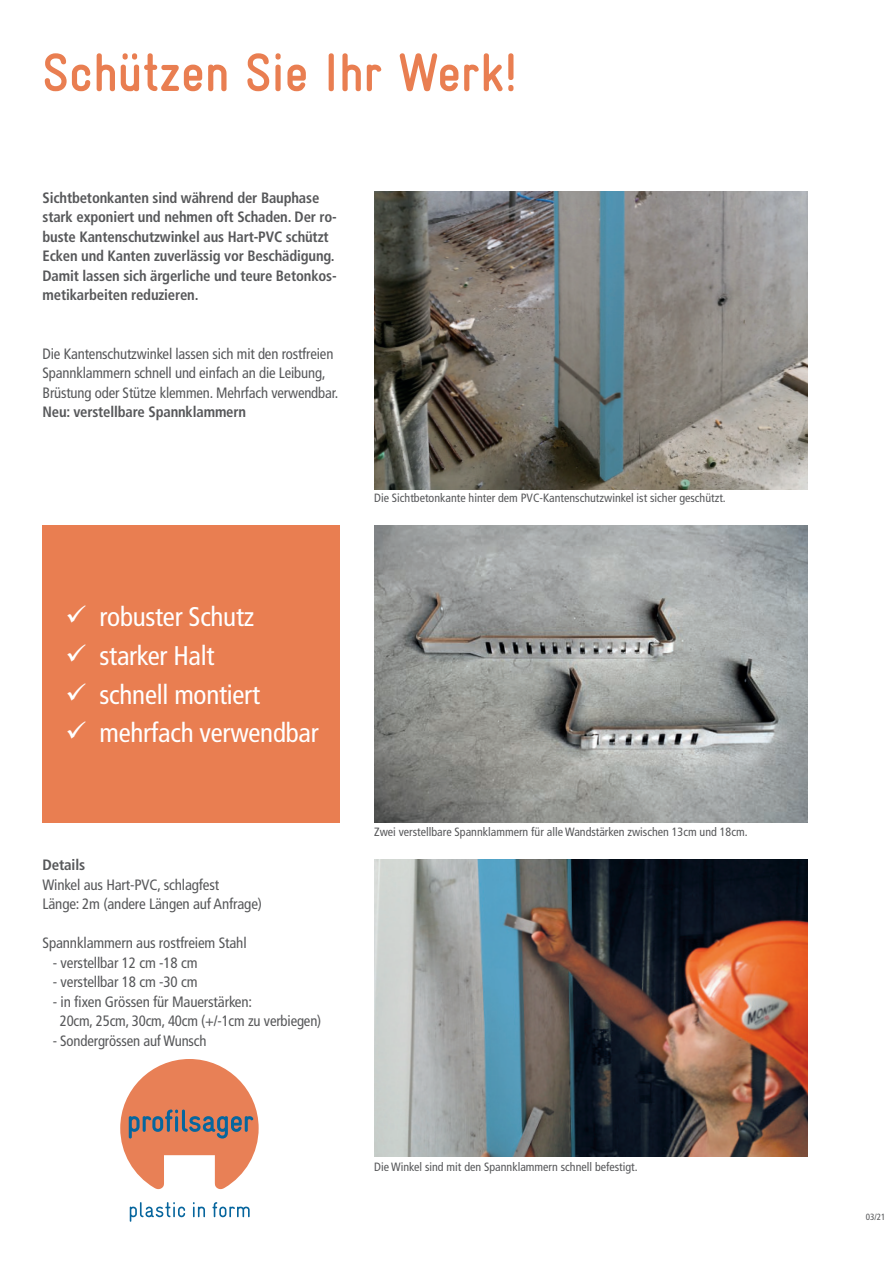
<style>
.page{position:relative;width:893px;height:1263px;background:#fff}
.page>*{position:absolute;margin:0;border:0;box-sizing:border-box;transform-origin:0 0}
.t1{font:700 condensed 54px "Gravur";color:#e97e51}
.t2{font:condensed 27px "Frutiger LT Com";letter-spacing:-.01em;color:#fff}
.t3{font:condensed 15px/19.5px "Frutiger LT Com";letter-spacing:-.01em;color:#57585a}
.t4{font:700 condensed 15px/19.5px "Frutiger LT Com";letter-spacing:-.01em;color:#57585a}
.t5{font:condensed 12px "Frutiger LT Com";color:#57585a}
.t6{font:condensed 9px "Frutiger LT Com";color:#57585a}
</style>
<div class="page">
<div style="left:43px;top:525px;width:297px;height:298px;background:#e97e51"></div>
<img style="left:374px;top:525px;width:434px;height:298px">
<img style="left:374px;top:191px;width:434px;height:298px">
<img style="left:374px;top:859px;width:434px;height:298px">
<svg style="left:120px;top:1059px;width:139px;height:163px"></svg>
<h1 class="t1" style="left:43px;top:43px;width:477px">Schützen Sie Ihr Werk!</h1>
<p class="t4" style="left:43px;top:188px;width:296px">Sichtbetonkanten sind während der Bauphase stark exponiert und nehmen oft Schaden. Der ro&shy;buste Kantenschutzwinkel aus Hart-PVC schützt Ecken und Kanten zuverlässig vor Beschädigung.<br>Damit lassen sich ärgerliche und teure Betonkos&shy;metikarbeiten reduzieren.</p>
<p class="t3" style="left:43px;top:344px;width:297px">Die Kantenschutzwinkel lassen sich mit den rostfreien<br>Spannklammern schnell und einfach an die Leibung,<br>Brüstung oder Stütze klemmen. Mehrfach verwendbar.</p>
<p class="t4" style="left:43px;top:402px;width:205px">Neu: verstellbare Spannklammern</p>
<p class="t5" style="left:374px;top:491px;width:353px">Die Sichtbetonkante hinter dem PVC-Kantenschutzwinkel ist sicher geschützt.</p>
<h2 class="t2" style="left:65px;top:601px;width:190px">✓ robuster Schutz</h2>
<h2 class="t2" style="left:65px;top:639px;width:151px">✓ starker Halt</h2>
<h2 class="t2" style="left:65px;top:678px;width:196px">✓ schnell montiert</h2>
<h2 class="t2" style="left:65px;top:717px;width:255px">✓ mehrfach verwendbar</h2>
<p class="t4" style="left:43px;top:855px;width:44px">Details</p>
<p class="t3" style="left:43px;top:875px;width:221px">Winkel aus Hart-PVC, schlagfest<br>Länge: 2m (andere Längen auf Anfrage)</p>
<p class="t3" style="left:43px;top:933px;width:206px">Spannklammern aus rostfreiem Stahl</p>
<p class="t3" style="left:53px;top:953px;width:146px">- verstellbar 12 cm -18 cm</p>
<p class="t3" style="left:53px;top:972px;width:146px">- verstellbar 18 cm -30 cm</p>
<p class="t3" style="left:60px;top:992px;width:263px;text-indent:-7px">- in fixen Grössen für Mauerstärken:<br>20cm, 25cm, 30cm, 40cm (+/-1cm zu verbiegen)</p>
<p class="t3" style="left:53px;top:1031px;width:155px">- Sondergrössen auf Wunsch</p>
<p class="t5" style="left:374px;top:825px;width:375px">Zwei verstellbare Spannklammern für alle Wandstärken zwischen 13cm und 18cm.</p>
<p class="t5" style="left:374px;top:1159px;width:265px">Die Winkel sind mit den Spannklammern schnell befestigt.</p>
<p class="t6" style="left:866px;top:1211px;width:21px">03/21</p>
</div>
